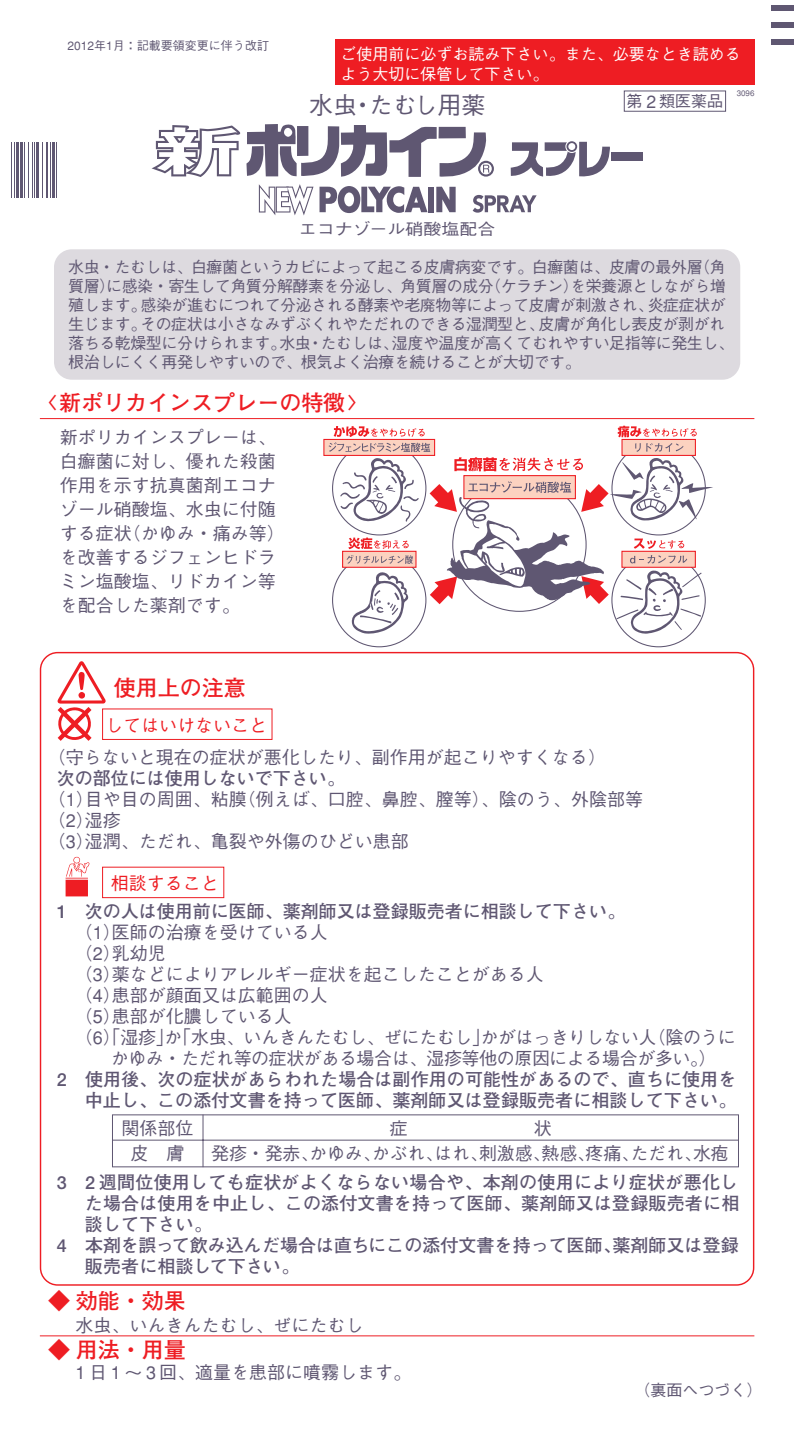
<style>
.page{position:relative;width:794px;height:1440px;background:#fff}
.page>*{position:absolute;margin:0;border:0;box-sizing:border-box;transform-origin:0 0}
.t1{font:500 24px "Gothic BBB";color:#5f5772}
.t2{font:700 22px "Futo Go B101";color:#ee1d23}
.t3{font:500 18px/24px "Gothic BBB";color:#5f5772}
.t4{font:700 18px/21px "Futo Go B101";letter-spacing:.005em;color:#5f5772;text-align:right}
.t5{font:500 18px "Gothic BBB";letter-spacing:-.025em;color:#5f5772}
.t6{font:500 18px "Gothic BBB";color:#ee1d23}
.t7{font:500 16.2px "Gothic BBB";color:#5f5772;scale:1.11 1}
.t8{font:500 16px/19px "Gothic BBB";letter-spacing:-.03em;color:#5f5772}
.t9{font:500 16px/19.2px "Gothic BBB";color:#fff}
.t10{font:500 12px "Gothic BBB";color:#5f5772}
.t11{font:500 8px "Gothic BBB";color:#5f5772}
.s1{font-size:17.6px}
</style>
<div class="page">
<div style="left:54px;top:249px;width:686px;height:131px;background:#dddadf"></div>
<div style="left:335px;top:40px;width:419px;height:45px;background:#ee1d23"></div>
<hr style="left:40px;top:418px;width:714px;height:1px;background:#ee1d23">
<svg style="left:39px;top:651px;width:716px;height:635px"></svg>
<svg style="left:57px;top:661px;width:49px;height:80px"></svg>
<div style="left:102px;top:709px;width:170px;height:31px;border:1px solid #ee1d23"></div>
<svg style="left:66px;top:857px;width:23px;height:22px"></svg>
<div style="left:66px;top:880px;width:22px;height:16px;background:#ee1d23"></div>
<div style="left:102px;top:867px;width:122px;height:31px;border:1px solid #ee1d23"></div>
<svg style="left:259px;top:184px;width:54px;height:31px"></svg>
<svg style="left:436px;top:187px;width:19px;height:25px"></svg>
<div style="left:428px;top:187px;width:6px;height:25px;background:#5f5772"></div>
<svg style="left:319px;top:186px;width:108px;height:27px"></svg>
<svg style="left:152px;top:125px;width:88px;height:52px"></svg>
<svg style="left:246px;top:124px;width:248px;height:53px"></svg>
<div style="left:611px;top:153px;width:31px;height:8px;background:#5f5772"></div>
<svg style="left:511px;top:141px;width:99px;height:36px"></svg>
<svg style="left:472px;top:195px;width:64px;height:18px"></svg>
<div style="left:112px;top:1115px;width:627px;height:52px;border:1px solid #5f5772"></div>
<hr style="left:203px;top:1115px;width:1px;height:52px;background:#5f5772">
<hr style="left:112px;top:1140px;width:627px;height:1px;background:#5f5772">
<div style="left:771px;top:6px;width:23px;height:5px;background:#5f5772"></div>
<div style="left:771px;top:23px;width:23px;height:5px;background:#5f5772"></div>
<div style="left:771px;top:40px;width:23px;height:5px;background:#5f5772"></div>
<hr style="left:40px;top:1336px;width:714px;height:1px;background:#ee1d23">
<div style="left:624px;top:91px;width:102px;height:21px;border:1px solid #5f5772"></div>
<div style="left:324px;top:439px;width:110px;height:16px;background:#fcd2c0"></div>
<div style="left:323px;top:439px;width:112px;height:17px;border:1px solid #ee1d23"></div>
<svg style="left:328px;top:426px;width:385px;height:208px"></svg>
<svg style="left:11px;top:142px;width:1px;height:56px"></svg>
<hr style="left:12px;top:142px;width:1px;height:56px;background:#5f5772">
<hr style="left:14px;top:142px;width:1px;height:56px;background:#5f5772">
<hr style="left:16px;top:142px;width:3px;height:56px;background:#5f5772">
<hr style="left:20px;top:142px;width:3px;height:56px;background:#5f5772">
<hr style="left:24px;top:142px;width:1px;height:56px;background:#5f5772">
<hr style="left:28px;top:142px;width:1px;height:56px;background:#5f5772">
<hr style="left:32px;top:142px;width:1px;height:56px;background:#5f5772">
<hr style="left:34px;top:142px;width:1px;height:56px;background:#5f5772">
<hr style="left:36px;top:142px;width:3px;height:56px;background:#5f5772">
<hr style="left:42px;top:142px;width:1px;height:56px;background:#5f5772">
<hr style="left:46px;top:142px;width:3px;height:56px;background:#5f5772">
<hr style="left:50px;top:142px;width:1px;height:56px;background:#5f5772">
<hr style="left:52px;top:142px;width:3px;height:56px;background:#5f5772">
<hr style="left:56px;top:142px;width:1px;height:56px;background:#5f5772">
<p class="t10" style="left:68px;top:38px;width:203px">2012年1月：記載要領変更に伴う改訂</p>
<p class="t9" style="left:340px;top:45px;width:402px">ご使用前に必ずお読み下さい。また、必要なとき読めるよう大切に保管して下さい。</p>
<h1 class="t1" style="left:309px;top:91px;width:178px">水虫・たむし用薬</h1>
<p class="t8" style="left:626px;top:92px;width:98px">第 <span class="s1">2</span> 類医薬品</p>
<p class="t11" style="left:736px;top:88px;width:19px">3096</p>
<p class="t7" style="left:299px;top:220px;width:179px">エコナゾール硝酸塩配合</p>
<p class="t8" style="left:68px;top:258px;width:667px">水虫・たむしは、白癬菌というカビによって起こる皮膚病変です。白癬菌は、皮膚の最外層（角質層）に感染・寄生して角質分解酵素を分泌し、角質層の成分（ケラチン）を栄養源としながら増殖します。感染が進むにつれて分泌される酵素や老廃物等によって皮膚が刺激され、炎症症状が生じます。その症状は小さなみずぶくれやただれのできる湿潤型と、皮膚が角化し表皮が剥がれ落ちる乾燥型に分けられます。水虫・たむしは、湿度や温度が高くてむれやすい足指等に発生し、根治しにくく再発しやすいので、根気よく治療を続けることが大切です。</p>
<p class="t2" style="left:37px;top:390px;width:331px">〈新ポリカインスプレーの特徴〉</p>
<p class="t3" style="left:60px;top:426px;width:227px">新ポリカインスプレーは、白癬菌に対し、優れた殺菌作用を示す抗真菌剤エコナゾール硝酸塩、水虫に付随する症状（かゆみ・痛み等）を改善するジフェンヒドラミン塩酸塩、リドカイン等を配合した薬剤です。</p>
<p class="t2" style="left:114px;top:675px;width:134px">使用上の注意</p>
<p class="t6" style="left:105px;top:715px;width:163px">してはいけないこと</p>
<p class="t3" style="left:48px;top:746px;width:560px">（守らないと現在の症状が悪化したり、副作用が起こりやすくなる）</p>
<p class="t4" style="left:57px;top:768px;width:289px">次の部位には使用しないで下さい。</p>
<p class="t3" style="left:48px;top:789px;width:597px;line-height:21.2px">（1）目や目の周囲、粘膜（例えば、口腔、鼻腔、膣等）、陰のう、外陰部等（2）湿疹<br>（3）湿潤、ただれ、亀裂や外傷のひどい患部</p>
<p class="t6" style="left:111px;top:873px;width:109px">相談すること</p>
<p class="t4" style="left:57px;top:901px;width:570px">1 次の人は使用前に医師、薬剤師又は登録販売者に相談して下さい。</p>
<p class="t3" style="left:75px;top:921px;width:255px">（1）医師の治療を受けている人</p>
<p class="t3" style="left:75px;top:942px;width:93px">（2）乳幼児</p>
<p class="t3" style="left:75px;top:963px;width:471px">（3）薬などによりアレルギー症状を起こしたことがある人</p>
<p class="t3" style="left:75px;top:984px;width:255px">（4）患部が顔面又は広範囲の人</p>
<p class="t3" style="left:75px;top:1005px;width:219px">（5）患部が化膿している人</p>
<p class="t5" style="left:75px;top:1027px;width:662px">（6）「湿疹」か「水虫、いんきんたむし、ぜにたむし」かがはっきりしない人（陰のうに</p>
<p class="t5" style="left:111px;top:1048px;width:607px">かゆみ・ただれ等の症状がある場合は、湿疹等他の原因による場合が多い。）</p>
<p class="t4" style="left:57px;top:1069px;width:681px">2 使用後、次の症状があらわれた場合は副作用の可能性があるので、直ちに使用を中止し、この添付文書を持って医師、薬剤師又は登録販売者に相談して下さい。</p>
<p class="t3" style="left:122px;top:1116px;width:73px;line-height:25.6px;text-align:center">関係部位皮 膚</p>
<p class="t3" style="left:390px;top:1117px;width:19px">症</p>
<p class="t3" style="left:211px;top:1116px;width:519px;line-height:25.6px;text-indent:323px">状<br>発疹・発赤、かゆみ、かぶれ、はれ、刺激感、熱感、疼痛、ただれ、水疱</p>
<p class="t4" style="left:57px;top:1172px;width:683px">3 2 週間位使用しても症状がよくならない場合や、本剤の使用により症状が悪化し</p>
<p class="t4" style="left:85px;top:1193px;width:656px">た場合は使用を中止し、この添付文書を持って医師、薬剤師又は登録販売者に相</p>
<p class="t4" style="left:85px;top:1214px;width:129px">談して下さい。</p>
<p class="t4" style="left:57px;top:1235px;width:683px">4 本剤を誤って飲み込んだ場合は直ちにこの添付文書を持って医師、薬剤師又は登録</p>
<p class="t4" style="left:85px;top:1256px;width:216px">販売者に相談して下さい。</p>
<p class="t2" style="left:48px;top:1288px;width:139px">◆ 効能・効果</p>
<p class="t3" style="left:76px;top:1313px;width:290px">水虫、いんきんたむし、ぜにたむし</p>
<p class="t2" style="left:48px;top:1337px;width:139px">◆ 用法・用量</p>
<p class="t3" style="left:76px;top:1361px;width:337px">1 日 1 ～ 3 回、適量を患部に噴霧します。</p>
<p class="t8" style="left:634px;top:1381px;width:129px">（裏面へつづく）</p>
</div>
